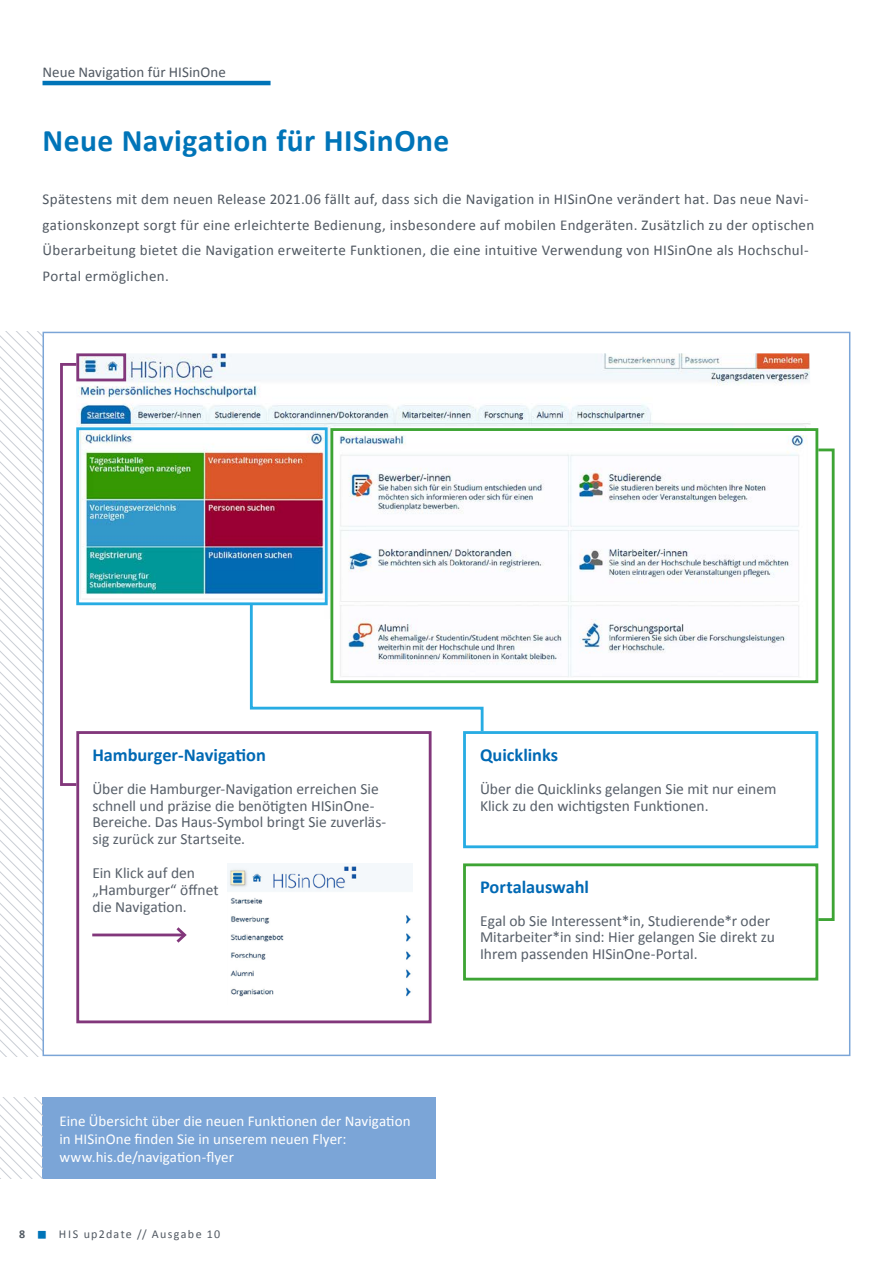
<style>
.page{position:relative;width:893px;height:1263px;background:#fff}
.page>*{position:absolute;margin:0;border:0;box-sizing:border-box;transform-origin:0 0}
.t1{font:700 31.5px "Calibri";letter-spacing:.015em;color:#0074b8}
.t2{font:700 18.3px "Calibri";letter-spacing:-.005em;color:#0069b4}
.t3{font:15.45px/17px "Calibri";color:#575f69}
.t4{font:15px/25.5px "Calibri";letter-spacing:.02em;color:#515962}
.t5{font:15px/18px "Calibri";color:#fff}
.t6{font:12px "Calibri";letter-spacing:.11em;color:#515962}
.t7{font:700 12px "Calibri";color:#515962}
</style>
<div class="page">
<hr style="left:43px;top:81px;width:228px;height:4px;background:#0074b8">
<div style="left:43px;top:1097px;width:393px;height:82px;background:#7ba5d7"></div>
<svg style="left:0;top:1097px;width:43px;height:82px"></svg>
<svg style="left:0;top:332px;width:43px;height:724px"></svg>
<img style="left:78px;top:353px;width:733px;height:74px">
<img style="left:78px;top:426px;width:251px;height:180px">
<svg style="left:329px;top:427px;width:490px;height:174px"></svg>
<svg style="left:76px;top:353px;width:52px;height:30px"></svg>
<svg style="left:76px;top:731px;width:356px;height:293px"></svg>
<svg style="left:463px;top:863px;width:356px;height:118px"></svg>
<hr style="left:92px;top:933px;width:93px;height:3px;background:#82377b">
<svg style="left:173px;top:924px;width:16px;height:21px"></svg>
<div style="left:60px;top:363px;width:18px;height:423px;border:3px solid #82377b"></div>
<div style="left:817px;top:448px;width:18px;height:473px;border:3px solid #3da434"></div>
<svg style="left:248px;top:601px;width:572px;height:249px"></svg>
<img style="left:339px;top:435px;width:468px;height:243px">
<p class="t4" style="left:43px;top:59px;width:185px">Neue Navigation für HISinOne</p>
<h1 class="t1" style="left:43px;top:121px;width:408px">Neue Navigation für HISinOne</h1>
<p class="t4" style="left:43px;top:186px;width:773px">Spätestens mit dem neuen Release 2021.06 fällt auf, dass sich die Navigation in HISinOne verändert hat. Das neue Navi&shy;gationskonzept sorgt für eine erleichterte Bedienung, insbesondere auf mobilen Endgeräten. Zusätzlich zu der optischen Überarbeitung bietet die Navigation erweiterte Funktionen, die eine intuitive Verwendung von HISinOne als Hochschul-Portal ermöglichen.</p>
<p class="t2" style="left:92px;top:743px;width:175px">Hamburger-Navigation</p>
<p class="t3" style="left:92px;top:780px;width:295px">Über die Hamburger-Navigation erreichen Sie schnell und präzise die benötigten HISinOne-Bereiche. Das Haus-Symbol bringt Sie zuverläs&shy;sig zurück zur Startseite.</p>
<p class="t3" style="left:92px;top:865px;width:128px">Ein Klick auf den „Hamburger“ öffnet die Navigation.</p>
<p class="t5" style="left:60px;top:1112px;width:353px">Eine Übersicht über die neuen Funktionen der Navigation in HISinOne finden Sie in unserem neuen Flyer: www.his.de/navigation-flyer</p>
<p class="t7" style="left:19px;top:1226px;width:8px">8</p>
<p class="t6" style="left:59px;top:1226px;width:163px">HIS up2date // Ausgabe 10</p>
<p class="t2" style="left:480px;top:743px;width:80px">Quicklinks</p>
<p class="t3" style="left:480px;top:780px;width:298px">Über die Quicklinks gelangen Sie mit nur einem<br>Klick zu den wichtigsten Funktionen.</p>
<p class="t2" style="left:480px;top:875px;width:110px">Portalauswahl</p>
<p class="t3" style="left:480px;top:912px;width:296px">Egal ob Sie Interessent*in, Studierende*r oder<br>Mitarbeiter*in sind: Hier gelangen Sie direkt zu<br>Ihrem passenden HISinOne-Portal.</p>
</div>
